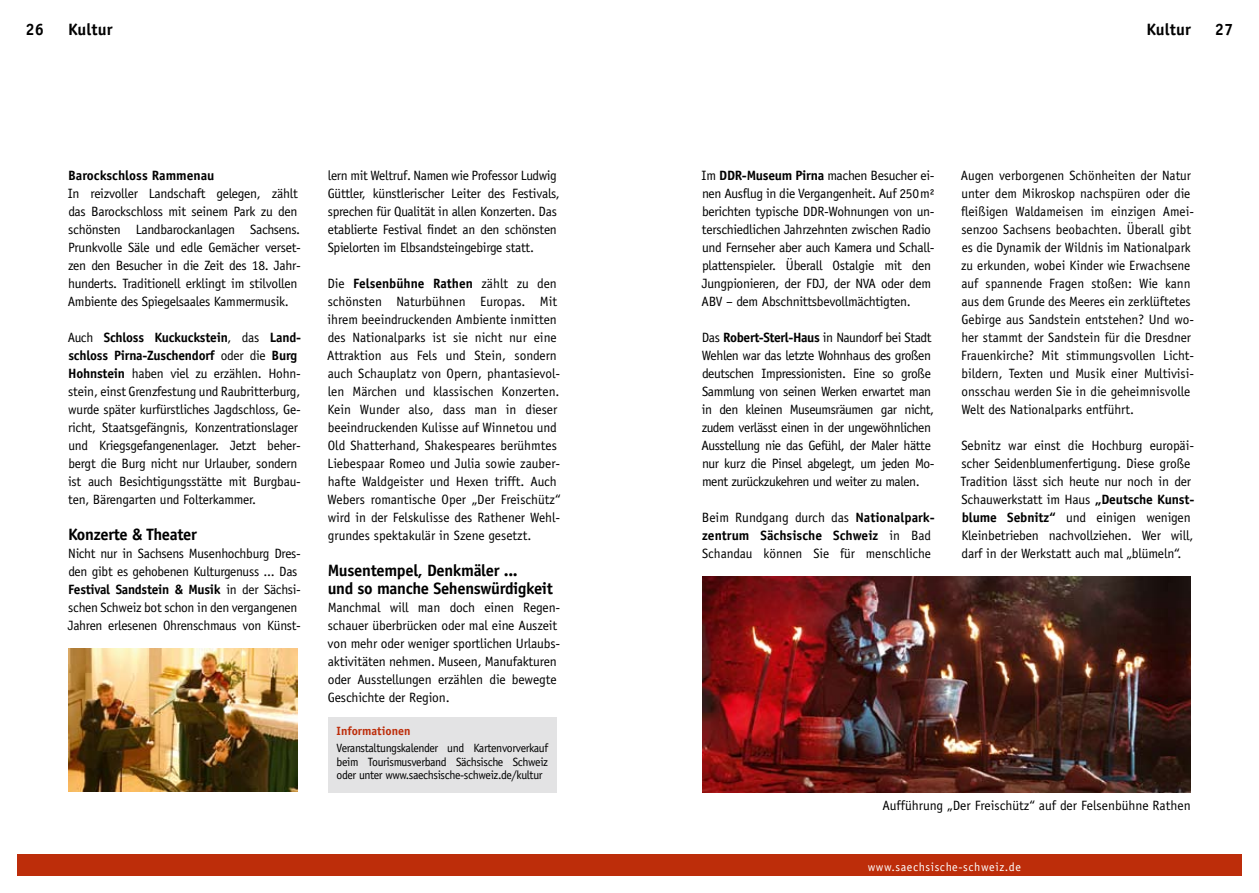
<style>
.page{position:relative;width:1259px;height:893px;background:#fff}
.page>*{position:absolute;margin:0;border:0;box-sizing:border-box;transform-origin:0 0}
.t1{font:700 16.5px/18px "Officina Sans";letter-spacing:-.02em;color:#000}
.t2{font:13.5px/18px "Officina Sans";letter-spacing:-.02em;color:#000}
.t3{font:13.5px/18px "Officina Sans";color:#000}
.t4{font:700 13.5px "Officina Sans";color:#000}
.t5{font:12px/13.5px "Officina Sans";letter-spacing:-.03em;color:#000;text-align:justify}
.t6{font:12px "Officina Sans";letter-spacing:.05em;color:#fff}
.t7{font:700 12px "Officina Sans";color:#bd2d0a}
.s1{font-weight:700}
</style>
<div class="page">
<img style="left:702px;top:576px;width:489px;height:216px">
<img style="left:68px;top:648px;width:230px;height:144px">
<div style="left:17px;top:855px;width:1225px;height:21px;background:#bd2d0a"></div>
<div style="left:328px;top:717px;width:228px;height:75px;background:#e3e3e4"></div>
<p class="t1" style="left:26px;top:21px;width:20px">26</p>
<p class="t1" style="left:68px;top:21px;width:46px">Kultur</p>
<p class="t4" style="left:68px;top:167px;width:148px">Barockschloss Rammenau</p>
<p class="t2" style="left:68px;top:185px;width:235px">In reizvoller Landschaft gelegen, zählt das Barockschloss mit seinem Park zu den schönsten Landbarockanlagen Sachsens.<br>Prunkvolle Säle und edle Gemächer verset&shy;zen den Besucher in die Zeit des 18. Jahr&shy;hunderts. Traditionell erklingt im stilvollen Ambiente des Spiegelsaales Kammermusik.</p>
<p class="t2" style="left:68px;top:329px;width:235px">Auch <span class="s1">Schloss Kuckuckstein</span>, das <span class="s1">Land&shy;schloss Pirna-Zuschendorf</span> oder die <span class="s1">Burg Hohnstein</span> haben viel zu erzählen. Hohn&shy;stein, einst Grenzfestung und Raubritterburg, wurde später kurfürstliches Jagdschloss, Ge&shy;richt, Staatsgefängnis, Konzentrationslager und Kriegsgefangenenlager. Jetzt beher&shy;bergt die Burg nicht nur Urlauber, sondern ist auch Besichtigungsstätte mit Burgbau&shy;ten, Bärengarten und Folterkammer.</p>
<p class="t1" style="left:68px;top:525px;width:130px">Konzerte &amp; Theater</p>
<p class="t2" style="left:68px;top:545px;width:234px">Nicht nur in Sachsens Musenhochburg Dres&shy;den gibt es gehobenen Kulturgenuss ... Das <span class="s1">Festival Sandstein &amp; Musik</span> in der Sächsi&shy;schen Schweiz bot schon in den vergangenen Jahren erlesenen Ohrenschmaus von Künst-</p>
<p class="t2" style="left:328px;top:167px;width:234px">lern mit Weltruf. Namen wie Professor Ludwig Güttler, künstlerischer Leiter des Festivals, sprechen für Qualität in allen Konzerten. Das etablierte Festival findet an den schönsten Spielorten im Elbsandsteingebirge statt.</p>
<p class="t3" style="left:327px;top:275px;width:235px">Die <span class="s1">Felsenbühne Rathen</span> zählt zu den schönsten Naturbühnen Europas. Mit ihrem beeindruckenden Ambiente inmitten des Nationalparks ist sie nicht nur eine Attraktion aus Fels und Stein, sondern auch Schauplatz von Opern, phantasievol&shy;len Märchen und klassischen Konzerten.<br>Kein Wunder also, dass man in dieser beeindruckenden Kulisse auf Winnetou und Old Shatterhand, Shakespeares berühmtes Liebespaar Romeo und Julia sowie zauber&shy;hafte Waldgeister und Hexen trifft. Auch Webers romantische Oper „Der Freischütz“ wird in der Felskulisse des Rathener Wehl&shy;grundes spektakulär in Szene gesetzt.</p>
<p class="t1" style="left:328px;top:561px;width:227px">Musentempel, Denkmäler ...<br>und so manche Sehenswürdigkeit</p>
<p class="t2" style="left:328px;top:599px;width:234px">Manchmal will man doch einen Regen&shy;schauer überbrücken oder mal eine Auszeit von mehr oder weniger sportlichen Urlaubs&shy;aktivitäten nehmen. Museen, Manufakturen oder Ausstellungen erzählen die bewegte Geschichte der Region.</p>
<p class="t7" style="left:336px;top:723px;width:76px">Informationen</p>
<p class="t5" style="left:336px;top:742px;width:213px">Veranstaltungskalender und Kartenvorverkauf beim Tourismusverband Sächsische Schweiz oder unter www.saechsische-schweiz.de/kultur</p>
<p class="t1" style="left:1146px;top:21px;width:46px">Kultur</p>
<p class="t1" style="left:1215px;top:21px;width:20px">27</p>
<p class="t2" style="left:701px;top:167px;width:235px">Im <span class="s1">DDR-Museum Pirna</span> machen Besucher ei&shy;nen Ausflug in die Vergangenheit. Auf 250m² berichten typische DDR-Wohnungen von un&shy;terschiedlichen Jahrzehnten zwischen Radio und Fernseher aber auch Kamera und Schall&shy;plattenspieler. Überall Ostalgie mit den Jungpionieren, der FDJ, der NVA oder dem ABV – dem Abschnittsbevollmächtigten.</p>
<p class="t2" style="left:701px;top:329px;width:235px">Das <span class="s1">Robert-Sterl-Haus</span> in Naundorf bei Stadt Wehlen war das letzte Wohnhaus des großen deutschen Impressionisten. Eine so große Sammlung von seinen Werken erwartet man in den kleinen Museumsräumen gar nicht, zudem verlässt einen in der ungewöhnlichen Ausstellung nie das Gefühl, der Maler hätte nur kurz die Pinsel abgelegt, um jeden Mo&shy;ment zurückzukehren und weiter zu malen.</p>
<p class="t3" style="left:702px;top:509px;width:234px">Beim Rundgang durch das <span class="s1">Nationalpark&shy;zentrum Sächsische Schweiz</span> in Bad<br>Schandau können Sie für menschliche</p>
<p class="t3" style="left:961px;top:167px;width:235px">Augen verborgenen Schönheiten der Natur unter dem Mikroskop nachspüren oder die fleißigen Waldameisen im einzigen Amei&shy;senzoo Sachsens beobachten. Überall gibt es die Dynamik der Wildnis im Nationalpark zu erkunden, wobei Kinder wie Erwachsene auf spannende Fragen stoßen: Wie kann aus dem Grunde des Meeres ein zerklüftetes Gebirge aus Sandstein entstehen? Und wo&shy;her stammt der Sandstein für die Dresdner Frauenkirche? Mit stimmungsvollen Licht&shy;bildern, Texten und Musik einer Multivisi&shy;onsschau werden Sie in die geheimnisvolle Welt des Nationalparks entführt.</p>
<p class="t2" style="left:960px;top:437px;width:235px">Sebnitz war einst die Hochburg europäi&shy;scher Seidenblumenfertigung. Diese große Tradition lässt sich heute nur noch in der Schauwerkstatt im Haus <span class="s1">„Deutsche Kunst&shy;blume Sebnitz“</span> und einigen wenigen Kleinbetrieben nachvollziehen. Wer will, darf in der Werkstatt auch mal „blümeln“.</p>
<p class="t3" style="left:882px;top:796px;width:310px">Aufführung „Der Freischütz“ auf der Felsenbühne Rathen</p>
<p class="t6" style="left:868px;top:860px;width:155px">www.saechsische-schweiz.de</p>
</div>
